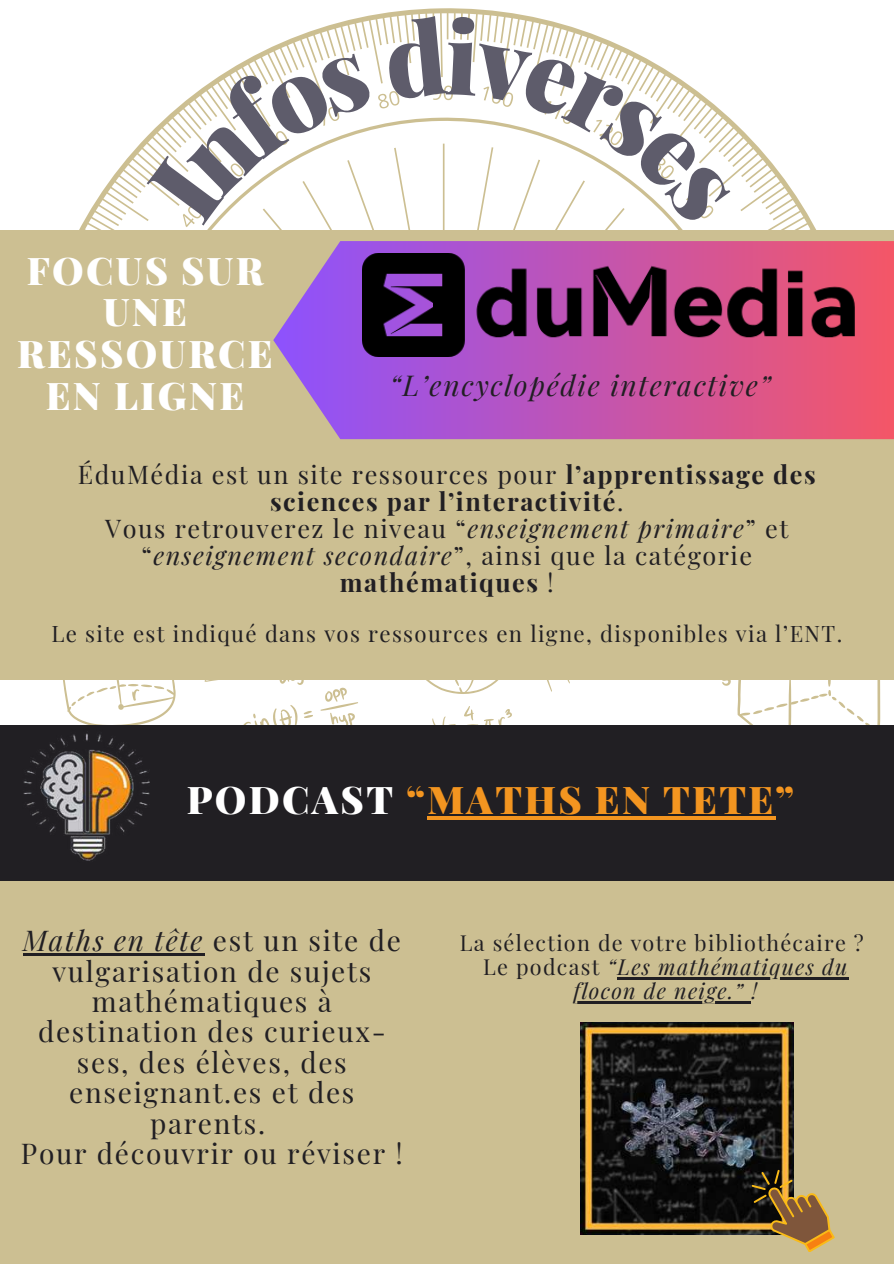
<style>
.page{position:relative;width:894px;height:1264px;background:#fff}
.page>*{position:absolute;margin:0;border:0;box-sizing:border-box;transform-origin:0 0}
.t1{font:900 38.25px/41.7px "Playfair Display";letter-spacing:.06em;color:#fff;text-align:center}
.t2{font:900 38.25px "Playfair Display";letter-spacing:.06em;color:#f39520}
.t3{font:italic 28.2px "Playfair Display";letter-spacing:.06em;color:#211f23}
.t4{font:28.05px/30.3px "Playfair Display";letter-spacing:.06em;color:#211f23;text-align:center}
.t5{font:25.2px/27px "Playfair Display";letter-spacing:.06em;color:#211f23;text-align:center}
.t6{font:22.2px "Playfair Display";letter-spacing:.06em;color:#211f23}
.t7{font:21.6px/23.7px "Playfair Display";letter-spacing:.06em;color:#211f23;text-align:center}
.s1{font-weight:700}
.s2{font-style:italic}
.s3{color:#fff}
</style>
<div class="page">
<svg style="left:79px;top:8px;width:737px;height:222px"></svg>
<svg style="left:401px;top:679px;width:125px;height:46px"></svg>
<svg style="left:539px;top:679px;width:124px;height:13px"></svg>
<svg style="left:675px;top:679px;width:204px;height:46px"></svg>
<svg style="left:52px;top:679px;width:340px;height:46px"></svg>
<div style="left:0;top:230px;width:893px;height:449px;background:#ccbf92"></div>
<svg style="left:273px;top:241px;width:620px;height:198px;background:#c25ead"></svg>
<div style="left:0;top:726px;width:893px;height:537px;background:#ccbf92"></div>
<div style="left:0;top:725px;width:893px;height:156px;background:#211f23"></div>
<img style="left:23px;top:722px;width:131px;height:139px">
<img style="left:580px;top:1022px;width:213px;height:212px">
<svg style="left:751px;top:1169px;width:83px;height:82px"></svg>
<img style="left:362px;top:254px;width:497px;height:102px">
<hr style="left:427px;top:816px;width:348px;height:3px;background:#f39520">
<hr style="left:23px;top:953px;width:181px;height:2px;background:#211f23">
<hr style="left:617px;top:977px;width:231px;height:2px;background:#211f23">
<hr style="left:573px;top:1001px;width:178px;height:2px;background:#211f23">
<svg style="left:146px;top:52px;width:227px;height:173px"></svg>
<svg style="left:384px;top:14px;width:348px;height:212px"></svg>
<h1 class="t1" style="left:17px;top:248px;width:257px">FOCUS SUR<br>UNE<br>RESSOURCE<br>EN LIGNE</h1>
<p class="t3" style="left:390px;top:365px;width:382px">“L’encyclopédie interactive”</p>
<p class="t5" style="left:78px;top:459px;width:739px">ÉduMédia est un site ressources pour <span class="s1">l’apprentissage des sciences par l’interactivité</span>.<br>Vous retrouverez le niveau “<span class="s2">enseignement primaire</span>” et “<span class="s2">enseignement secondaire</span>”, ainsi que la catégorie <span class="s1">mathématiques</span> !</p>
<p class="t6" style="left:51px;top:618px;width:792px">Le site est indiqué dans vos ressources en ligne, disponibles via l’ENT.</p>
<h1 class="t2" style="left:187px;top:772px;width:608px"><span class="s3">PODCAST</span> “MATHS EN TETE”</h1>
<p class="t4" style="left:21px;top:924px;width:383px"><span class="s2">Maths en tête</span> est un site de vulgarisation de sujets mathématiques à destination des curieux&shy;ses, des élèves, des enseignant.es et des parents.<br>Pour découvrir ou réviser !</p>
<p class="t7" style="left:460px;top:930px;width:405px">La sélection de votre bibliothécaire ?<br>Le podcast <span class="s2">“Les mathématiques du flocon de neige.” !</span></p>
</div>
